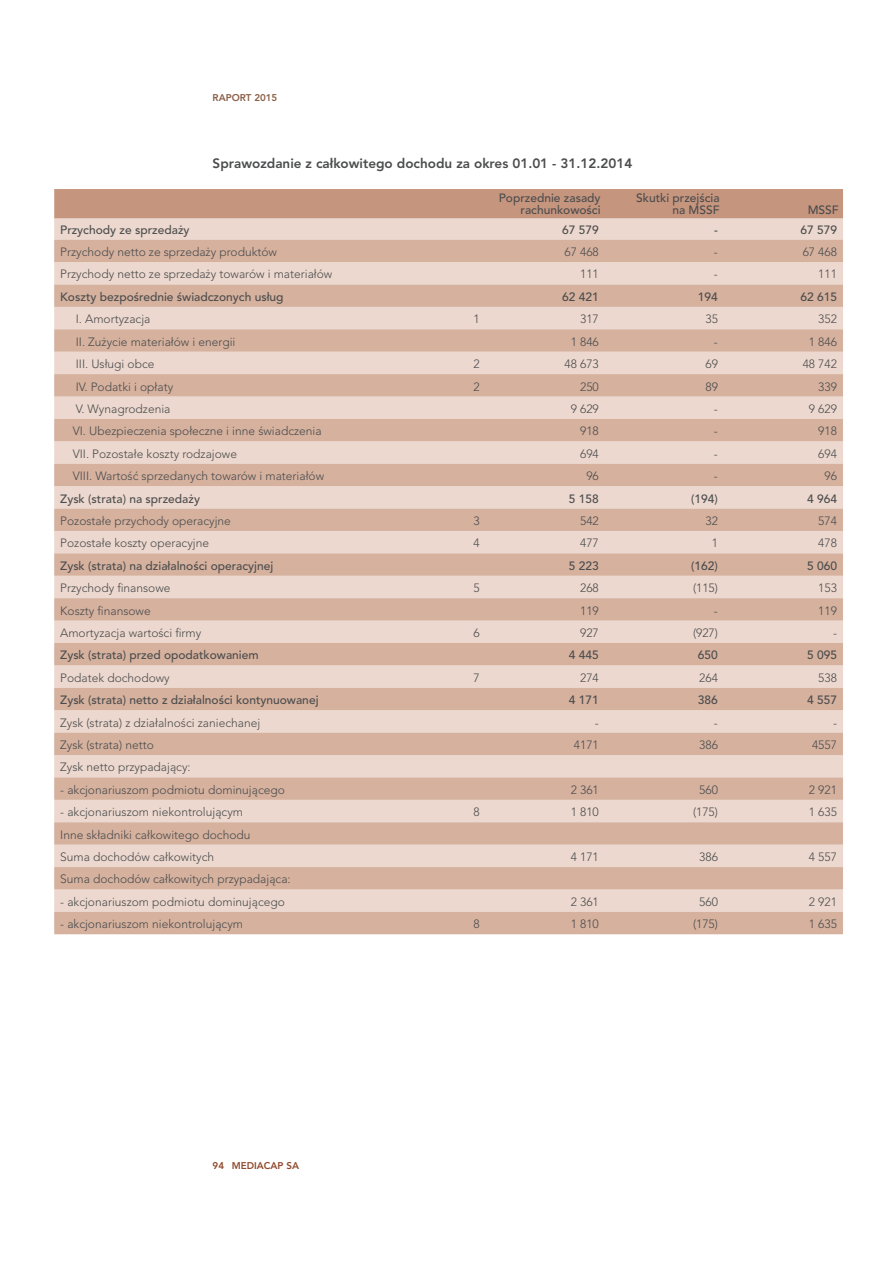
<style>
.page{position:relative;width:893px;height:1263px;background:#fff}
.page>*{position:absolute;margin:0;border:0;box-sizing:border-box;transform-origin:0 0}
.t1{font:800 13.5px "Avenir LT Pro";color:#4b4c4d}
.t2{font:300 12px "Avenir LT Pro";color:#4b4c4d}
.t3{font:500 12px/12px "Avenir LT Pro";color:#4b4c4d;text-align:right}
.t4{font:800 9.75px "Avenir LT Pro";color:#90492c}
.t5{font:800 9.75px "Avenir LT Pro";color:#8b5f47}
</style>
<div class="page">
<div style="left:54px;top:189px;width:789px;height:30px;background:#c6957e"></div>
<div style="left:54px;top:219px;width:789px;height:21px;background:#ecd8ce"></div>
<svg style="left:54px;top:240px;width:789px;height:694px;background:#e0c4b5"></svg>
<p class="t5" style="left:213px;top:92px;width:66px">RAPORT 2015</p>
<p class="t1" style="left:213px;top:155px;width:421px">Sprawozdanie z całkowitego dochodu za okres 01.01 - 31.12.2014</p>
<p class="t3" style="left:499px;top:192px;width:103px">Poprzednie zasady rachunkowości</p>
<p class="t3" style="left:636px;top:192px;width:85px">Skutki przejścia</p>
<p class="t3" style="left:672px;top:204px;width:49px">na MSSF</p>
<p class="t3" style="left:808px;top:204px;width:33px">MSSF</p>
<p class="t3" style="left:60px;top:224px;width:131px">Przychody ze sprzedaży</p>
<p class="t3" style="left:562px;top:224px;width:38px">67 579</p>
<p class="t3" style="left:714px;top:224px;width:5px">-</p>
<p class="t3" style="left:800px;top:224px;width:38px">67 579</p>
<p class="t2" style="left:60px;top:245px;width:218px">Przychody netto ze sprzedaży produktów</p>
<p class="t2" style="left:565px;top:245px;width:36px">67 468</p>
<p class="t2" style="left:714px;top:245px;width:5px">-</p>
<p class="t2" style="left:803px;top:245px;width:36px">67 468</p>
<p class="t2" style="left:60px;top:267px;width:274px">Przychody netto ze sprzedaży towarów i materiałów</p>
<p class="t2" style="left:580px;top:267px;width:20px">111</p>
<p class="t2" style="left:714px;top:267px;width:5px">-</p>
<p class="t2" style="left:818px;top:267px;width:20px">111</p>
<p class="t3" style="left:60px;top:291px;width:225px">Koszty bezpośrednie świadczonych usług</p>
<p class="t3" style="left:562px;top:291px;width:38px">62 421</p>
<p class="t3" style="left:698px;top:291px;width:22px">194</p>
<p class="t3" style="left:800px;top:291px;width:38px">62 615</p>
<p class="t2" style="left:76px;top:312px;width:76px">I. Amortyzacja</p>
<p class="t2" style="left:474px;top:312px;width:8px">1</p>
<p class="t2" style="left:580px;top:312px;width:20px">317</p>
<p class="t2" style="left:705px;top:312px;width:14px">35</p>
<p class="t2" style="left:818px;top:312px;width:20px">352</p>
<p class="t2" style="left:76px;top:334px;width:161px">II. Zużycie materiałów i energii</p>
<p class="t2" style="left:571px;top:334px;width:30px">1 846</p>
<p class="t2" style="left:714px;top:334px;width:5px">-</p>
<p class="t2" style="left:809px;top:334px;width:30px">1 846</p>
<p class="t2" style="left:76px;top:357px;width:80px">III. Usługi obce</p>
<p class="t2" style="left:474px;top:357px;width:8px">2</p>
<p class="t2" style="left:565px;top:357px;width:36px">48 673</p>
<p class="t2" style="left:705px;top:357px;width:14px">69</p>
<p class="t2" style="left:803px;top:357px;width:36px">48 742</p>
<p class="t2" style="left:76px;top:379px;width:99px">IV. Podatki i opłaty</p>
<p class="t2" style="left:474px;top:379px;width:8px">2</p>
<p class="t2" style="left:580px;top:379px;width:20px">250</p>
<p class="t2" style="left:705px;top:379px;width:14px">89</p>
<p class="t2" style="left:818px;top:379px;width:20px">339</p>
<p class="t2" style="left:76px;top:402px;width:96px">V. Wynagrodzenia</p>
<p class="t2" style="left:571px;top:402px;width:30px">9 629</p>
<p class="t2" style="left:714px;top:402px;width:5px">-</p>
<p class="t2" style="left:809px;top:402px;width:30px">9 629</p>
<p class="t2" style="left:73px;top:424px;width:250px">VI. Ubezpieczenia społeczne i inne świadczenia</p>
<p class="t2" style="left:580px;top:424px;width:20px">918</p>
<p class="t2" style="left:714px;top:424px;width:5px">-</p>
<p class="t2" style="left:818px;top:424px;width:20px">918</p>
<p class="t2" style="left:73px;top:446px;width:166px">VII. Pozostałe koszty rodzajowe</p>
<p class="t2" style="left:580px;top:446px;width:20px">694</p>
<p class="t2" style="left:714px;top:446px;width:5px">-</p>
<p class="t2" style="left:818px;top:446px;width:20px">694</p>
<p class="t2" style="left:73px;top:469px;width:253px">VIII. Wartość sprzedanych towarów i materiałów</p>
<p class="t2" style="left:586px;top:469px;width:14px">96</p>
<p class="t2" style="left:714px;top:469px;width:5px">-</p>
<p class="t2" style="left:824px;top:469px;width:14px">96</p>
<p class="t3" style="left:60px;top:493px;width:141px">Zysk (strata) na sprzedaży</p>
<p class="t3" style="left:569px;top:493px;width:32px">5 158</p>
<p class="t3" style="left:691px;top:493px;width:28px">(194)</p>
<p class="t3" style="left:807px;top:493px;width:32px">4 964</p>
<p class="t2" style="left:60px;top:514px;width:172px">Pozostałe przychody operacyjne</p>
<p class="t2" style="left:474px;top:514px;width:8px">3</p>
<p class="t2" style="left:580px;top:514px;width:20px">542</p>
<p class="t2" style="left:705px;top:514px;width:14px">32</p>
<p class="t2" style="left:818px;top:514px;width:20px">574</p>
<p class="t2" style="left:60px;top:536px;width:150px">Pozostałe koszty operacyjne</p>
<p class="t2" style="left:474px;top:536px;width:8px">4</p>
<p class="t2" style="left:580px;top:536px;width:20px">477</p>
<p class="t2" style="left:712px;top:536px;width:8px">1</p>
<p class="t2" style="left:818px;top:536px;width:20px">478</p>
<p class="t3" style="left:60px;top:560px;width:215px">Zysk (strata) na działalności operacyjnej</p>
<p class="t3" style="left:569px;top:560px;width:32px">5 223</p>
<p class="t3" style="left:691px;top:560px;width:28px">(162)</p>
<p class="t3" style="left:807px;top:560px;width:32px">5 060</p>
<p class="t2" style="left:60px;top:581px;width:112px">Przychody finansowe</p>
<p class="t2" style="left:474px;top:581px;width:8px">5</p>
<p class="t2" style="left:580px;top:581px;width:20px">268</p>
<p class="t2" style="left:693px;top:581px;width:26px">(115)</p>
<p class="t2" style="left:818px;top:581px;width:20px">153</p>
<p class="t2" style="left:60px;top:603px;width:92px">Koszty finansowe</p>
<p class="t2" style="left:580px;top:603px;width:20px">119</p>
<p class="t2" style="left:714px;top:603px;width:5px">-</p>
<p class="t2" style="left:818px;top:603px;width:20px">119</p>
<p class="t2" style="left:60px;top:626px;width:143px">Amortyzacja wartości firmy</p>
<p class="t2" style="left:474px;top:626px;width:8px">6</p>
<p class="t2" style="left:580px;top:626px;width:20px">927</p>
<p class="t2" style="left:693px;top:626px;width:26px">(927)</p>
<p class="t2" style="left:833px;top:626px;width:5px">-</p>
<p class="t3" style="left:60px;top:649px;width:200px">Zysk (strata) przed opodatkowaniem</p>
<p class="t3" style="left:569px;top:649px;width:32px">4 445</p>
<p class="t3" style="left:698px;top:649px;width:22px">650</p>
<p class="t3" style="left:807px;top:649px;width:32px">5 095</p>
<p class="t2" style="left:60px;top:670px;width:111px">Podatek dochodowy</p>
<p class="t2" style="left:474px;top:670px;width:8px">7</p>
<p class="t2" style="left:580px;top:670px;width:20px">274</p>
<p class="t2" style="left:699px;top:670px;width:20px">264</p>
<p class="t2" style="left:818px;top:670px;width:20px">538</p>
<p class="t3" style="left:60px;top:694px;width:260px">Zysk (strata) netto z działalności kontynuowanej</p>
<p class="t3" style="left:569px;top:694px;width:32px">4 171</p>
<p class="t3" style="left:698px;top:694px;width:22px">386</p>
<p class="t3" style="left:807px;top:694px;width:32px">4 557</p>
<p class="t2" style="left:60px;top:715px;width:202px">Zysk (strata) z działalności zaniechanej</p>
<p class="t2" style="left:595px;top:715px;width:5px">-</p>
<p class="t2" style="left:714px;top:715px;width:5px">-</p>
<p class="t2" style="left:833px;top:715px;width:5px">-</p>
<p class="t2" style="left:60px;top:738px;width:95px">Zysk (strata) netto</p>
<p class="t2" style="left:574px;top:738px;width:26px">4171</p>
<p class="t2" style="left:699px;top:738px;width:20px">386</p>
<p class="t2" style="left:812px;top:738px;width:26px">4557</p>
<p class="t2" style="left:60px;top:760px;width:132px">Zysk netto przypadający:</p>
<p class="t2" style="left:60px;top:783px;width:226px">- akcjonariuszom podmiotu dominującego</p>
<p class="t2" style="left:571px;top:783px;width:30px">2 361</p>
<p class="t2" style="left:699px;top:783px;width:20px">560</p>
<p class="t2" style="left:809px;top:783px;width:30px">2 921</p>
<p class="t2" style="left:60px;top:805px;width:184px">- akcjonariuszom niekontrolującym</p>
<p class="t2" style="left:474px;top:805px;width:8px">8</p>
<p class="t2" style="left:571px;top:805px;width:30px">1 810</p>
<p class="t2" style="left:693px;top:805px;width:26px">(175)</p>
<p class="t2" style="left:809px;top:805px;width:30px">1 635</p>
<p class="t2" style="left:60px;top:827px;width:192px">Inne składniki całkowitego dochodu</p>
<p class="t2" style="left:60px;top:850px;width:156px">Suma dochodów całkowitych</p>
<p class="t2" style="left:571px;top:850px;width:30px">4 171</p>
<p class="t2" style="left:699px;top:850px;width:20px">386</p>
<p class="t2" style="left:809px;top:850px;width:30px">4 557</p>
<p class="t2" style="left:60px;top:872px;width:232px">Suma dochodów całkowitych przypadająca:</p>
<p class="t2" style="left:60px;top:895px;width:226px">- akcjonariuszom podmiotu dominującego</p>
<p class="t2" style="left:571px;top:895px;width:30px">2 361</p>
<p class="t2" style="left:699px;top:895px;width:20px">560</p>
<p class="t2" style="left:809px;top:895px;width:30px">2 921</p>
<p class="t2" style="left:60px;top:917px;width:184px">- akcjonariuszom niekontrolującym</p>
<p class="t2" style="left:474px;top:917px;width:8px">8</p>
<p class="t2" style="left:571px;top:917px;width:30px">1 810</p>
<p class="t2" style="left:693px;top:917px;width:26px">(175)</p>
<p class="t2" style="left:809px;top:917px;width:30px">1 635</p>
<p class="t4" style="left:213px;top:1160px;width:88px">94 MEDIACAP SA</p>
</div>
